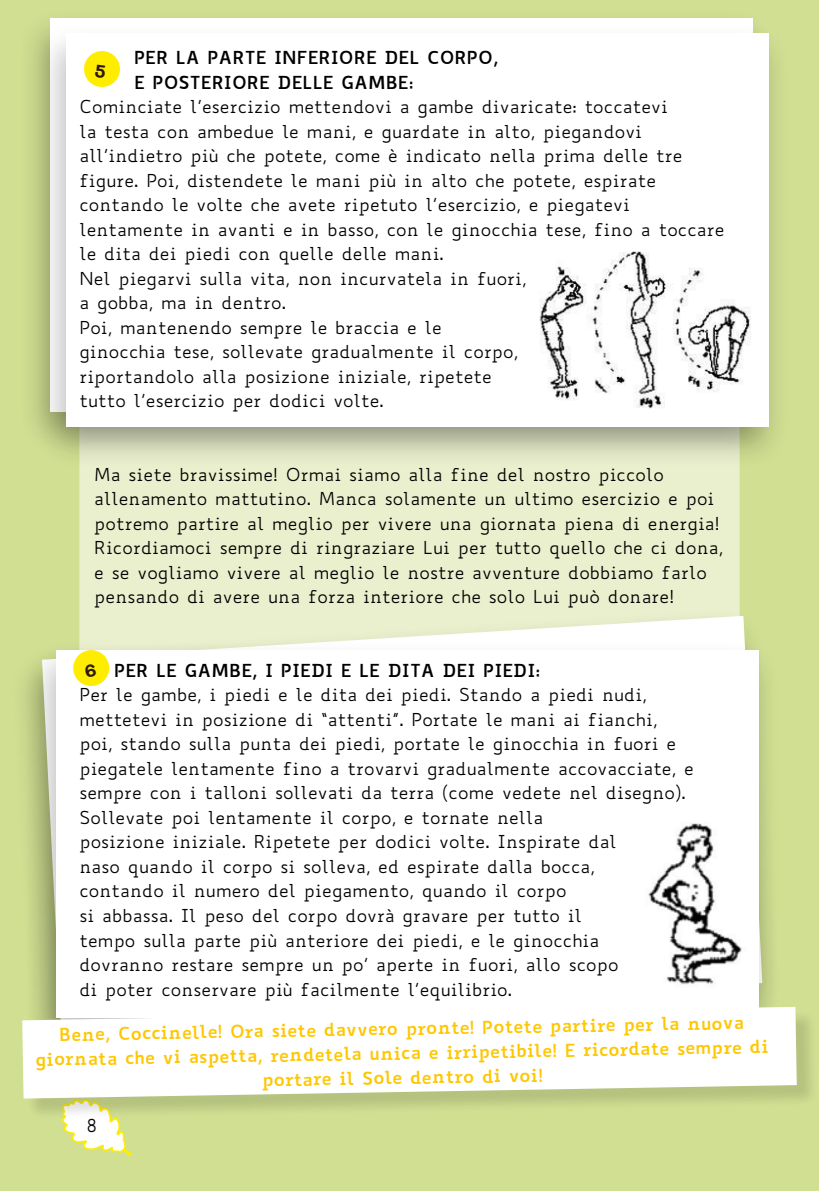
<style>
.page{position:relative;width:819px;height:1191px;background:#d0df92}
.page>*{position:absolute;margin:0;border:0;box-sizing:border-box;transform-origin:0 0}
.t1{font:17.5px/24.5px "Biancoenero";color:#000}
.t2{font:700 17.5px/24.5px "Biancoenero";color:#fec700;text-align:center}
.t3{font:700 17.5px/24.5px "Biancoenero";color:#000}
</style>
<div class="page">
<div style="left:79px;top:112px;width:660px;height:915px;background:#eaf0ce;border-radius:21px"></div>
<div style="left:9px;top:605px;width:774px;height:464px;background:#000;opacity:.25"></div>
<svg style="left:42px;top:616px;width:720px;height:22px"></svg>
<div style="left:22px;top:638px;width:758px;height:424px;background:#000;opacity:.25"></div>
<div style="left:56px;top:650px;width:702px;height:368px;background:#fff"></div>
<div style="left:32px;top:22px;width:758px;height:448px;background:#000;opacity:.25"></div>
<div style="left:66px;top:34px;width:702px;height:393px;background:#fff"></div>
<img style="left:648px;top:823px;width:94px;height:162px">
<img style="left:539px;top:251px;width:212px;height:158px">
<svg style="left:62px;top:1120px;width:70px;height:37px"></svg>
<div style="left:25px;top:1009px;width:793px;height:111px;background:#000;opacity:.13"></div>
<svg style="left:22px;top:1006px;width:774px;height:92px;background:#f9faf5"></svg>
<svg style="left:84px;top:51px;width:36px;height:36px"></svg>
<svg style="left:71px;top:648px;width:40px;height:38px"></svg>
<p class="t3" style="left:134px;top:43px;width:366px">PER LA PARTE INFERIORE DEL CORPO,<br>E POSTERIORE DELLE GAMBE:</p>
<p class="t1" style="left:79px;top:94px;width:646px">Cominciate l’esercizio mettendovi a gambe divaricate: toccatevi<br>la testa con ambedue le mani, e guardate in alto, piegandovi all’indietro più che potete, come è indicato nella prima delle tre figure. Poi, distendete le mani più in alto che potete, espirate contando le volte che avete ripetuto l’esercizio, e piegatevi lentamente in avanti e in basso, con le ginocchia tese, fino a toccare le dita dei piedi con quelle delle mani.<br>Nel piegarvi sulla vita, non incurvatela in fuori,<br>a gobba, ma in dentro.<br>Poi, mantenendo sempre le braccia e le<br>ginocchia tese, sollevate gradualmente il corpo,<br>riportandolo alla posizione iniziale, ripetete<br>tutto l’esercizio per dodici volte.</p>
<p class="t1" style="left:94px;top:462px;width:630px">Ma siete bravissime! Ormai siamo alla fine del nostro piccolo allenamento mattutino. Manca solamente un ultimo esercizio e poi potremo partire al meglio per vivere una giornata piena di energia!<br>Ricordiamoci sempre di ringraziare Lui per tutto quello che ci dona, e se vogliamo vivere al meglio le nostre avventure dobbiamo farlo pensando di avere una forza interiore che solo Lui può donare!</p>
<p class="t3" style="left:114px;top:656px;width:428px">PER LE GAMBE, I PIEDI E LE DITA DEI PIEDI:</p>
<p class="t1" style="left:79px;top:682px;width:616px">Per le gambe, i piedi e le dita dei piedi. Stando a piedi nudi, mettetevi in posizione di “attenti”. Portate le mani ai fianchi, poi, stando sulla punta dei piedi, portate le ginocchia in fuori e piegatele lentamente fino a trovarvi gradualmente accovacciate, e sempre con i talloni sollevati da terra (come vedete nel disegno).<br>Sollevate poi lentamente il corpo, e tornate nella<br>posizione iniziale. Ripetete per dodici volte. Inspirate dal<br>naso quando il corpo si solleva, ed espirate dalla bocca,<br>contando il numero del piegamento, quando il corpo<br>si abbassa. Il peso del corpo dovrà gravare per tutto il<br>tempo sulla parte più anteriore dei piedi, e le ginocchia<br>dovranno restare sempre un po’ aperte in fuori, allo scopo<br>di poter conservare più facilmente l’equilibrio.</p>
<p class="t2" style="left:35px;top:1020px;width:734px;rotate:-1deg">Bene, Coccinelle! Ora siete davvero pronte! Potete partire per la nuova giornata che vi aspetta, rendetela unica e irripetibile! E ricordate sempre di portare il Sole dentro di voi!</p>
<p class="t1" style="left:86px;top:1113px;width:12px">8</p>
</div>
